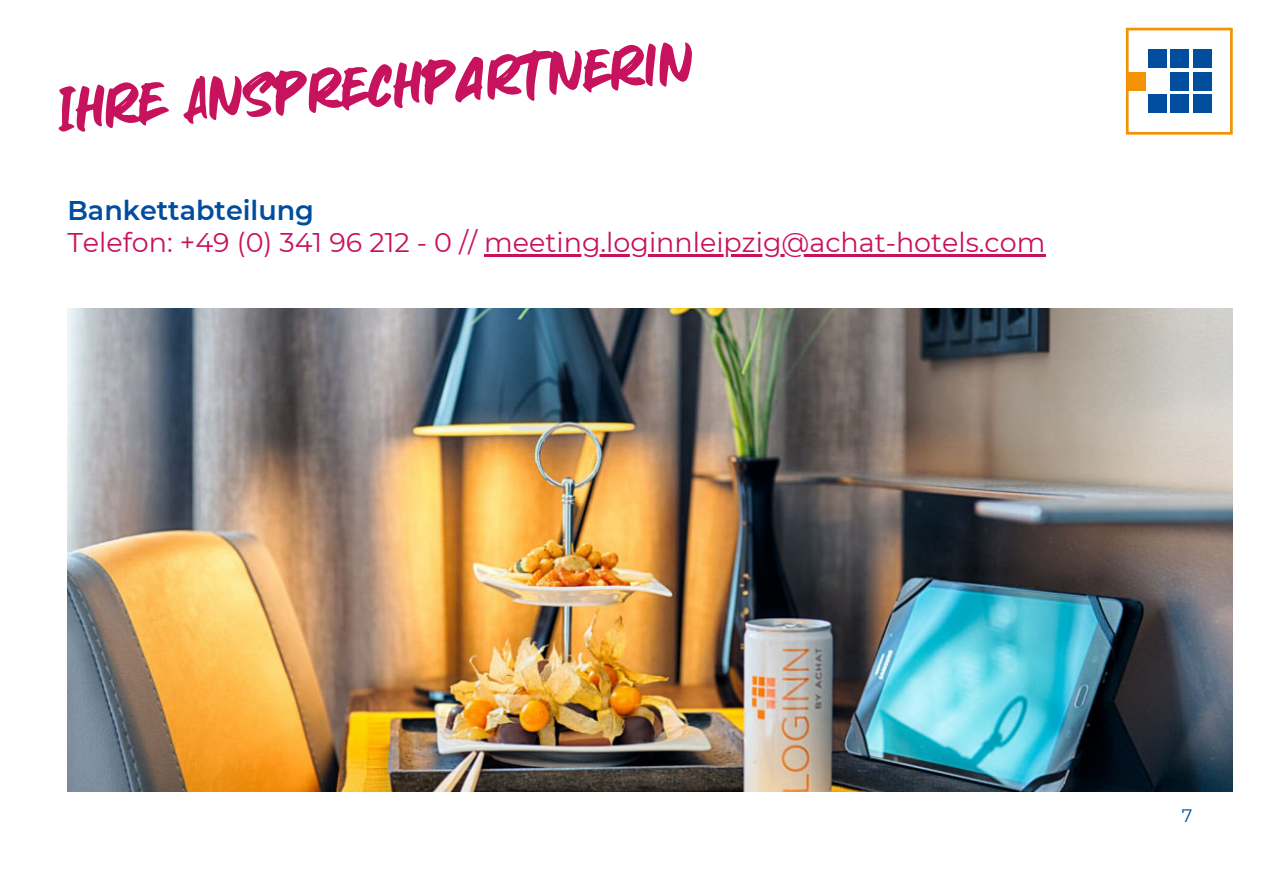
<style>
.page{position:relative;width:1263px;height:894px;background:#fff}
.page>*{position:absolute;margin:0;border:0;box-sizing:border-box;transform-origin:0 0}
.t1{font:55.5px "Sabarian";color:#c7135d}
.t2{font:27px "Montserrat";color:#c7135d}
.t3{font:600 27px "Montserrat";color:#004d9e}
.t4{font:18px "Montserrat";color:#004d9e}
</style>
<div class="page">
<svg style="left:1126px;top:28px;width:107px;height:107px"></svg>
<img style="left:67px;top:308px;width:1166px;height:483px">
<hr style="left:484px;top:254px;width:561px;height:2px;background:#c7135d">
<h1 class="t1" style="left:57px;top:76px;width:637px;rotate:-4deg">Ihre Ansprechpartnerin</h1>
<p class="t3" style="left:67px;top:191px;width:248px">Bankettabteilung</p>
<p class="t2" style="left:67px;top:223px;width:979px">Telefon: +49 (0) 341 96 212 - 0 // meeting.loginnleipzig@achat-hotels.com</p>
<p class="t4" style="left:1182px;top:803px;width:12px">7</p>
</div>
